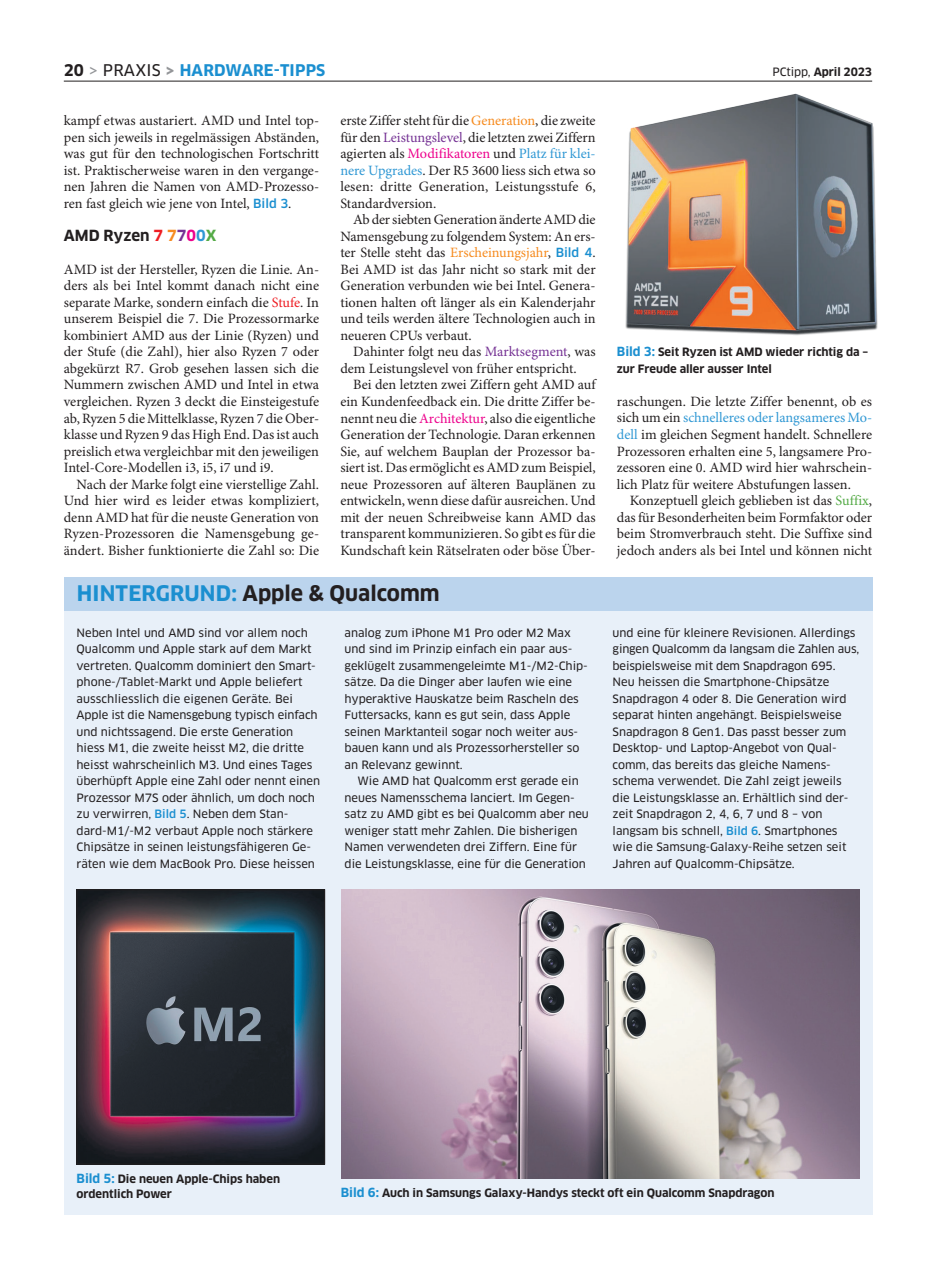
<style>
.page{position:relative;width:936px;height:1276px;background:#fff}
.page>*{position:absolute;margin:0;border:0;box-sizing:border-box;transform-origin:0 0}
.t1{font:700 21px "Clan OT";color:#231f20}
.t2{font:700 15.75px "Clan OT";letter-spacing:.01em;color:#1b8fd0}
.t3{font:700 15px "Clan OT";color:#231f20}
.t4{font:14.25px/16.5px "Minion Pro";color:#231f20;text-align:justify}
.t5{font:11.25px/16.5px "Clan OT News";letter-spacing:-.005em;color:#231f20}
.t6{font:700 11.25px/15px "Clan OT";letter-spacing:-.005em;color:#231f20}
.s1{color:#231f20}
.s2{font-family:"Clan OT News";font-weight:400;color:#939598}
.s3{font-family:"Clan OT News";font-weight:400;color:#231f20}
.s4{color:#939598}
.s5{font-family:"Clan OT News";font-weight:400}
.s6{font-family:"Clan OT";font-weight:500;font-size:12.3px;color:#1b8fd0}
.s7{color:#ee1d23}
.s8{color:#f68b1f}
.s9{color:#753294}
.s10{color:#ed028c}
.s11{color:#3098d4}
.s12{color:#54aa46}
.s13{color:#1b8fd0}
.s14{font-family:"Clan OT";font-weight:500;color:#1b8fd0}
.s15{font-size:12.3px;color:#1b8fd0}
</style>
<div class="page">
<div style="left:64px;top:577px;width:808px;height:637px;background:#e8f0f9"></div>
<div style="left:64px;top:577px;width:808px;height:33px;background:#bbd4ed"></div>
<img style="left:79px;top:891px;width:244px;height:271px">
<div style="left:77px;top:889px;width:248px;height:275px;border:1px solid #231f20"></div>
<img style="left:341px;top:889px;width:518px;height:289px">
<img style="left:612px;top:80px;width:266px;height:256px">
<hr style="left:64px;top:81px;width:808px;height:1px;background:#231f20">
<p class="t2" style="left:64px;top:61px;width:263px"><span class="s1">20</span> <span class="s2">&gt;</span> <span class="s3">PRAXIS</span> <span class="s4">&gt;</span> HARDWARE-TIPPS</p>
<p class="t6" style="left:772px;top:65px;width:101px"><span class="s5">PCtipp,</span> April 2023</p>
<p class="t4" style="left:64px;top:113px;width:257px">kampf etwas austariert. AMD und Intel top&shy;pen sich jeweils in regelmässigen Abständen, was gut für den technologischen Fortschritt ist. Praktischerweise waren in den vergange&shy;nen Jahren die Namen von AMD-Prozesso&shy;ren fast gleich wie jene von Intel, <span class="s6">Bild 3</span>.</p>
<p class="t3" style="left:64px;top:227px;width:154px">AMD Ryzen <span class="s7">7</span> <span class="s8">7</span><span class="s9">7</span><span class="s10">0</span><span class="s11">0</span><span class="s12">X</span></p>
<p class="t4" style="left:64px;top:262px;width:257px">AMD ist der Hersteller, Ryzen die Linie. An&shy;ders als bei Intel kommt danach nicht eine separate Marke, sondern einfach die <span class="s7">Stufe</span>. In unserem Beispiel die 7. Die Prozessormarke kombiniert AMD aus der Linie (Ryzen) und der Stufe (die Zahl), hier also Ryzen 7 oder abgekürzt R7. Grob gesehen lassen sich die Nummern zwischen AMD und Intel in etwa vergleichen. Ryzen 3 deckt die Einsteigestufe ab, Ryzen 5 die Mittelklasse, Ryzen 7 die Ober&shy;klasse und Ryzen 9 das High End. Das ist auch preislich etwa vergleichbar mit den jeweiligen Intel-Core-Modellen i3, i5, i7 und i9.</p>
<p class="t4" style="left:64px;top:476px;width:257px;text-indent:13px">Nach der Marke folgt eine vierstellige Zahl.<br>Und hier wird es leider etwas kompliziert, denn AMD hat für die neuste Generation von Ryzen-Prozessoren die Namensgebung ge&shy;ändert. Bisher funktionierte die Zahl so: Die</p>
<p class="t4" style="left:340px;top:113px;width:257px">erste Ziffer steht für die <span class="s8">Generation</span>, die zweite für den <span class="s9">Leistungslevel</span>, die letzten zwei Ziffern agierten als <span class="s10">Modifikatoren</span> und <span class="s11">Platz für klei&shy;nere Upgrades</span>. Der R5 3600 liess sich etwa so lesen: dritte Generation, Leistungsstufe 6, Standardversion.</p>
<p class="t4" style="left:340px;top:212px;width:257px;text-indent:13px">Ab der siebten Generation änderte AMD die Namensgebung zu folgendem System: An ers&shy;ter Stelle steht das <span class="s8">Erscheinungsjahr</span>, <span class="s6">Bild 4</span>.<br>Bei AMD ist das Jahr nicht so stark mit der Generation verbunden wie bei Intel. Genera&shy;tionen halten oft länger als ein Kalenderjahr und teils werden ältere Technologien auch in neueren CPUs verbaut.</p>
<p class="t4" style="left:340px;top:344px;width:257px;text-indent:13px">Dahinter folgt neu das <span class="s9">Marktsegment</span>, was dem Leistungslevel von früher entspricht.</p>
<p class="t4" style="left:340px;top:377px;width:257px;text-indent:13px">Bei den letzten zwei Ziffern geht AMD auf ein Kundenfeedback ein. Die dritte Ziffer be&shy;nennt neu die <span class="s10">Architektur</span>, also die eigentliche Generation der Technologie. Daran erkennen Sie, auf welchem Bauplan der Prozessor ba&shy;siert ist. Das ermöglicht es AMD zum Beispiel, neue Prozessoren auf älteren Bauplänen zu entwickeln, wenn diese dafür ausreichen. Und mit der neuen Schreibweise kann AMD das transparent kommunizieren. So gibt es für die Kundschaft kein Rätselraten oder böse Über-</p>
<h1 class="t1" style="left:77px;top:581px;width:364px"><span class="s13">HINTERGRUND:</span> Apple &amp; Qualcomm</h1>
<p class="t5" style="left:77px;top:624px;width:245px">Neben Intel und AMD sind vor allem noch Qualcomm und Apple stark auf dem Markt vertreten. Qualcomm dominiert den Smart&shy;phone-/Tablet-Markt und Apple beliefert ausschliesslich die eigenen Geräte. Bei Apple ist die Namensgebung typisch einfach und nichtssagend. Die erste Generation hiess M1, die zweite heisst M2, die dritte heisst wahrscheinlich M3. Und eines Tages überhüpft Apple eine Zahl oder nennt einen Prozessor M7S oder ähnlich, um doch noch zu verwirren, <span class="s14">Bild 5</span>. Neben dem Stan&shy;dard-M1/-M2 verbaut Apple noch stärkere Chipsätze in seinen leistungsfähigeren Ge&shy;räten wie dem MacBook Pro. Diese heissen</p>
<p class="t5" style="left:344px;top:624px;width:245px">analog zum iPhone M1 Pro oder M2 Max und sind im Prinzip einfach ein paar aus&shy;geklügelt zusammengeleimte M1-/M2-Chip&shy;sätze. Da die Dinger aber laufen wie eine hyperaktive Hauskatze beim Rascheln des Futtersacks, kann es gut sein, dass Apple seinen Marktanteil sogar noch weiter aus&shy;bauen kann und als Prozessorhersteller so an Relevanz gewinnt.</p>
<p class="t5" style="left:344px;top:773px;width:246px;text-indent:13px">Wie AMD hat Qualcomm erst gerade ein neues Namensschema lanciert. Im Gegen&shy;satz zu AMD gibt es bei Qualcomm aber neu weniger statt mehr Zahlen. Die bisherigen Namen verwendeten drei Ziffern. Eine für die Leistungsklasse, eine für die Generation</p>
<p class="t6" style="left:617px;top:344px;width:253px;line-height:16.5px"><span class="s15">Bild 3:</span> Seit Ryzen ist AMD wieder richtig da – zur Freude aller ausser Intel</p>
<p class="t4" style="left:617px;top:394px;width:257px">raschungen. Die letzte Ziffer benennt, ob es sich um ein <span class="s11">schnelleres oder langsameres Mo&shy;dell</span> im gleichen Segment handelt. Schnellere Prozessoren erhalten eine 5, langsamere Pro&shy;zessoren eine 0. AMD wird hier wahrschein&shy;lich Platz für weitere Abstufungen lassen.</p>
<p class="t4" style="left:617px;top:493px;width:257px;text-indent:13px">Konzeptuell gleich geblieben ist das <span class="s12">Suffix</span>, das für Besonderheiten beim Formfaktor oder beim Stromverbrauch steht. Die Suffixe sind jedoch anders als bei Intel und können nicht</p>
<p class="t5" style="left:612px;top:624px;width:248px">und eine für kleinere Revisionen. Allerdings gingen Qualcomm da langsam die Zahlen aus, beispielsweise mit dem Snapdragon 695.<br>Neu heissen die Smartphone-Chipsätze Snapdragon 4 oder 8. Die Generation wird separat hinten angehängt. Beispielsweise Snapdragon 8 Gen1. Das passt besser zum Desktop- und Laptop-Angebot von Qual&shy;comm, das bereits das gleiche Namens&shy;schema verwendet. Die Zahl zeigt jeweils die Leistungsklasse an. Erhältlich sind der&shy;zeit Snapdragon 2, 4, 6, 7 und 8 – von langsam bis schnell, <span class="s14">Bild 6</span>. Smartphones wie die Samsung-Galaxy-Reihe setzen seit Jahren auf Qualcomm-Chipsätze.</p>
<p class="t6" style="left:77px;top:1172px;width:205px"><span class="s15">Bild 5:</span> Die neuen Apple-Chips haben ordentlich Power</p>
<p class="t6" style="left:341px;top:1186px;width:435px"><span class="s15">Bild 6:</span> Auch in Samsungs Galaxy-Handys steckt oft ein Qualcomm Snapdragon</p>
</div>
